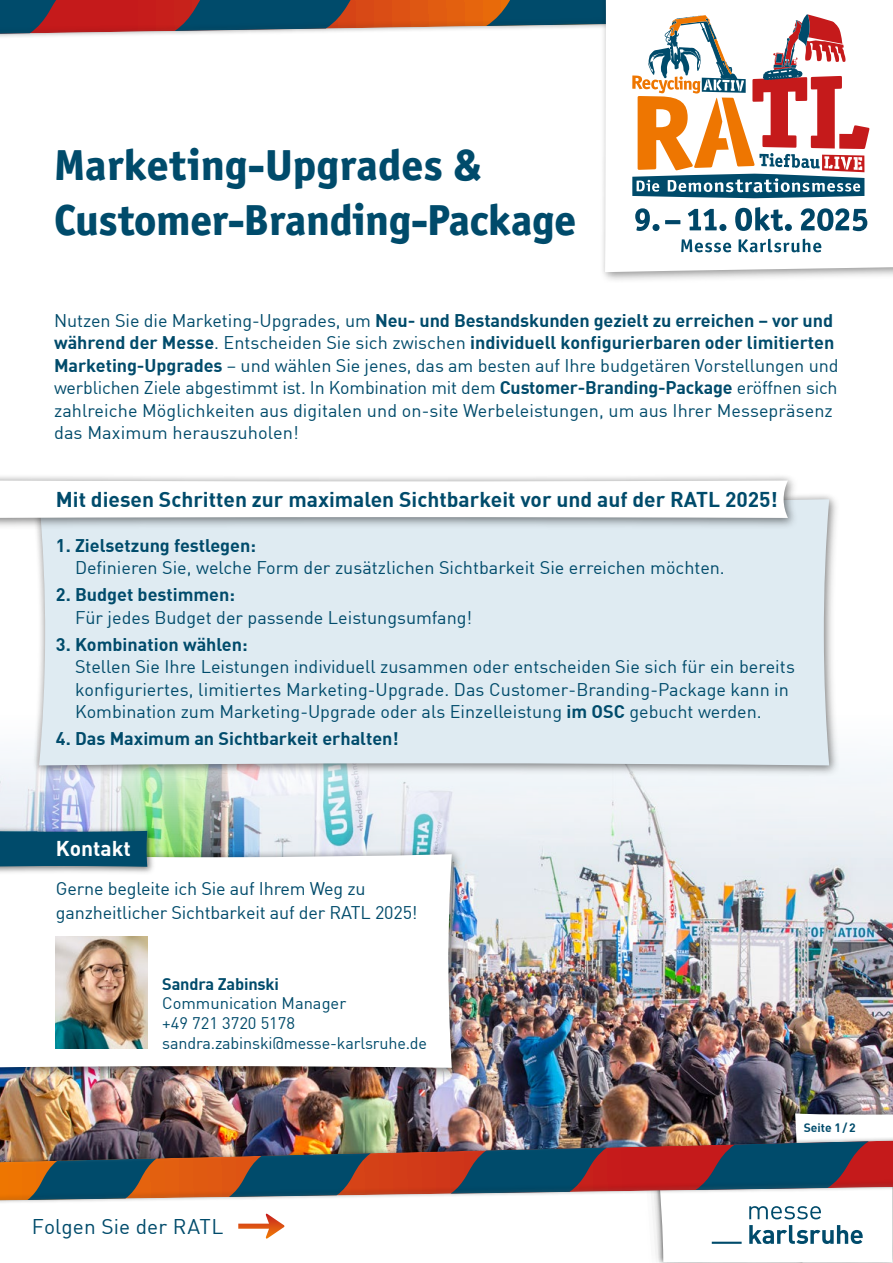
<style>
.page{position:relative;width:893px;height:1263px;background:#fff}
.page>*{position:absolute;margin:0;border:0;box-sizing:border-box;transform-origin:0 0}
.t1{font:43.5px/55.5px "Officina Sans Extra Bold ITC";color:#004b6b}
.t2{font:700 21px "DIN";color:#004b6b}
.t3{font:700 21px "DIN";color:#fff}
.t4{font:20.85px "DIN";letter-spacing:.005em;color:#004b6b}
.t5{font:18px/22.5px "DIN";color:#004b6b}
.t6{font:700 18px "DIN";color:#004b6b}
.t7{font:16.5px/19.8px "DIN";letter-spacing:-.005em;color:#004b6b}
.t8{font:700 16.5px "DIN";letter-spacing:-.01em;color:#004b6b}
.t9{font:700 12px "DIN";color:#004b6b}
.s1{font-weight:700}
</style>
<div class="page">
<img style="left:0;top:759px;width:893px;height:318px">
<div style="left:0;top:0;width:893px;height:96px;background:#000;opacity:.12"></div>
<div style="left:34px;top:493px;width:807px;height:284px;background:#000;opacity:.35"></div>
<div style="left:32px;top:492px;width:804px;height:281px;background:#000;opacity:.25"></div>
<div style="left:39px;top:499px;width:790px;height:266px;background:#dfebf2"></div>
<div style="left:0;top:474px;width:799px;height:56px;background:#000;opacity:.35"></div>
<div style="left:0;top:472px;width:794px;height:54px;background:#000;opacity:.25"></div>
<svg style="left:0;top:480px;width:788px;height:38px"></svg>
<div style="left:0;top:847px;width:459px;height:228px;background:#000;opacity:.25"></div>
<svg style="left:0;top:854px;width:452px;height:214px"></svg>
<div style="left:0;top:827px;width:156px;height:48px;background:#000;opacity:.35"></div>
<div style="left:0;top:825px;width:153px;height:47px;background:#000;opacity:.25"></div>
<div style="left:0;top:831px;width:147px;height:36px;background:#004b6b"></div>
<img style="left:56px;top:936px;width:92px;height:113px">
<svg style="left:655px;top:1251px;width:238px;height:12px"></svg>
<img style="left:0;top:1077px;width:893px;height:174px">
<svg style="left:238px;top:1214px;width:47px;height:26px"></svg>
<svg style="left:603px;top:198px;width:290px;height:82px"></svg>
<svg style="left:604px;top:198px;width:289px;height:74px"></svg>
<svg style="left:485px;top:0;width:408px;height:198px"></svg>
<svg style="left:681px;top:239px;width:140px;height:13px"></svg>
<svg style="left:635px;top:207px;width:232px;height:24px"></svg>
<h1 class="t1" style="left:54px;top:134px;width:524px">Marketing-Upgrades &amp;<br>Customer-Branding-Package</h1>
<p class="t5" style="left:54px;top:308px;width:786px">Nutzen Sie die Marketing-Upgrades, um <span class="s1">Neu- und Bestandskunden gezielt zu erreichen – vor und während der Messe</span>. Entscheiden Sie sich zwischen <span class="s1">individuell konfigurierbaren oder limitierten Marketing-Upgrades</span> – und wählen Sie jenes, das am besten auf Ihre budgetären Vorstellungen und werblichen Ziele abgestimmt ist. In Kombination mit dem <span class="s1">Customer-Branding-Package</span> eröffnen sich zahlreiche Möglichkeiten aus digitalen und on-site Werbeleistungen, um aus Ihrer Messepräsenz das Maximum herauszuholen!</p>
<p class="t2" style="left:56px;top:485px;width:723px">Mit diesen Schritten zur maximalen Sichtbarkeit vor und auf der RATL 2025!</p>
<p class="t6" style="left:56px;top:533px;width:202px">1. Zielsetzung festlegen:</p>
<p class="t5" style="left:75px;top:556px;width:651px">Definieren Sie, welche Form der zusätzlichen Sichtbarkeit Sie erreichen möchten.</p>
<p class="t6" style="left:56px;top:583px;width:181px">2. Budget bestimmen:</p>
<p class="t5" style="left:75px;top:606px;width:399px">Für jedes Budget der passende Leistungsumfang!</p>
<p class="t6" style="left:56px;top:632px;width:193px">3. Kombination wählen:</p>
<p class="t5" style="left:75px;top:655px;width:721px">Stellen Sie Ihre Leistungen individuell zusammen oder entscheiden Sie sich für ein bereits konfiguriertes, limitiertes Marketing-Upgrade. Das Customer-Branding-Package kann in<br>Kombination zum Marketing-Upgrade oder als Einzelleistung <span class="s1">im OSC</span> gebucht werden.</p>
<p class="t6" style="left:56px;top:727px;width:344px">4. Das Maximum an Sichtbarkeit erhalten!</p>
<p class="t3" style="left:56px;top:835px;width:77px">Kontakt</p>
<p class="t5" style="left:56px;top:876px;width:363px;line-height:24px">Gerne begleite ich Sie auf Ihrem Weg zu ganzheitlicher Sichtbarkeit auf der RATL 2025!</p>
<p class="t8" style="left:162px;top:973px;width:118px">Sandra Zabinski</p>
<p class="t7" style="left:162px;top:993px;width:266px">Communication Manager<br>+49 721 3720 5178 sandra.zabinski@messe-karlsruhe.de</p>
<p class="t4" style="left:32px;top:1213px;width:193px">Folgen Sie der RATL</p>
<p class="t9" style="left:804px;top:1120px;width:53px">Seite 1/2</p>
</div>
